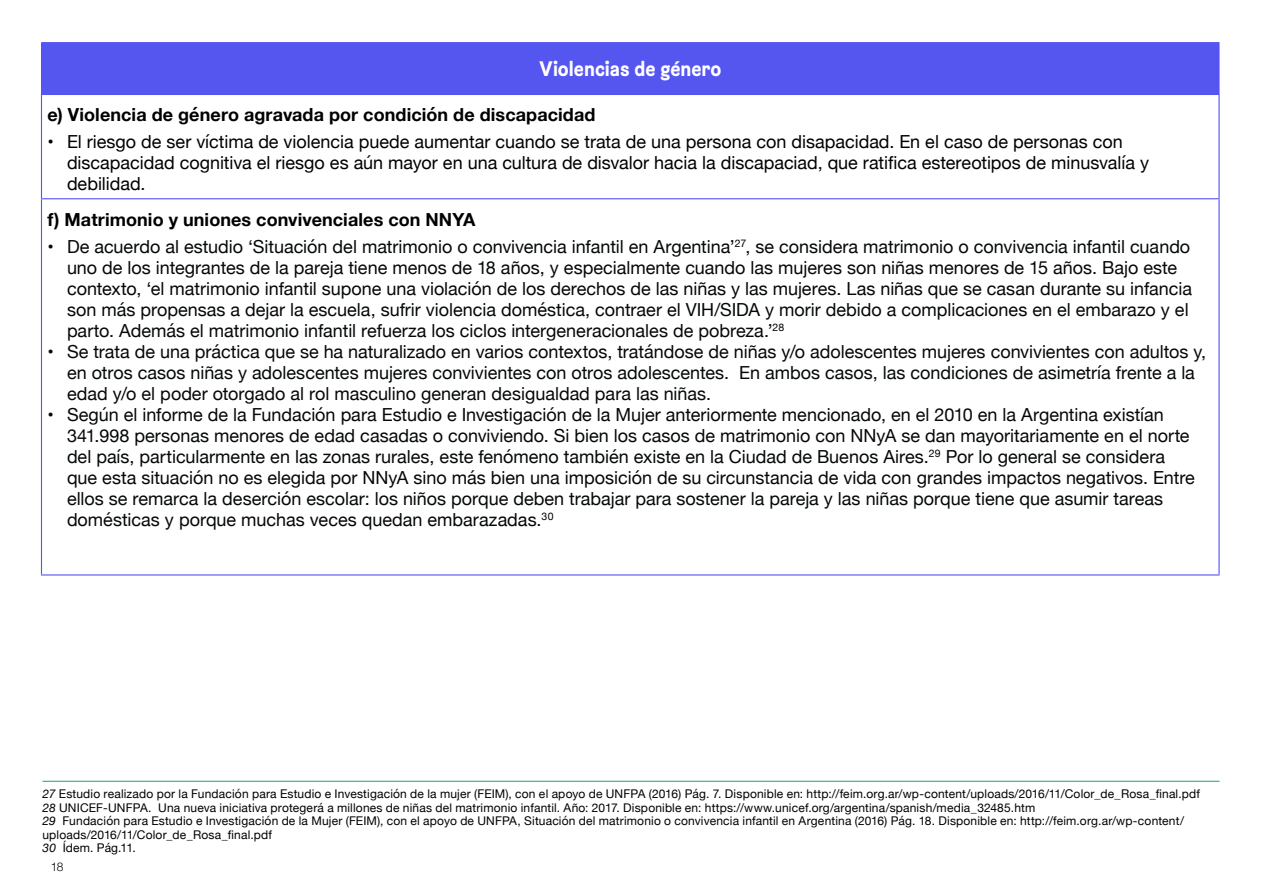
<style>
.page{position:relative;width:1263px;height:893px;background:#fff}
.page>*{position:absolute;margin:0;border:0;box-sizing:border-box;transform-origin:0 0}
.t1{font:700 21px "Brezel Grotesk";color:#fff}
.t2{font:18px/21px "Helvetica Neue";color:#050808}
.t3{font:18px/21px "Helvetica Neue";color:#000}
.t4{font:700 18px "Helvetica Neue";letter-spacing:.005em;color:#000}
.t5{font:12px/13.5px "Helvetica Neue";letter-spacing:.015em;color:#000}
.t6{font:300 12px "Helvetica Neue";color:#000}
.s1{font-style:italic}
</style>
<div class="page">
<hr style="left:42px;top:781px;width:1177px;height:1px;background:#0caa71">
<div style="left:41px;top:43px;width:1178px;height:51px;background:#5555f0"></div>
<hr style="left:41px;top:42px;width:1178px;height:1px;background:#5555f0">
<hr style="left:1219px;top:43px;width:1px;height:51px;background:#5555f0">
<hr style="left:41px;top:94px;width:1178px;height:1px;background:#5555f0">
<hr style="left:41px;top:95px;width:1px;height:103px;background:#5555f0">
<hr style="left:1218px;top:95px;width:1px;height:103px;background:#5555f0">
<hr style="left:41px;top:198px;width:1178px;height:1px;background:#5555f0">
<hr style="left:41px;top:199px;width:1px;height:375px;background:#5555f0">
<hr style="left:1218px;top:199px;width:1px;height:375px;background:#5555f0">
<hr style="left:41px;top:574px;width:1178px;height:1px;background:#5555f0">
<p class="t1" style="left:539px;top:56px;width:184px">Violencias de género</p>
<p class="t4" style="left:47px;top:101px;width:549px">e) Violencia de género agravada por condición de discapacidad</p>
<p class="t3" style="left:67px;top:133px;width:1083px;text-indent:-19px">• El riesgo de ser víctima de violencia puede aumentar cuando se trata de una persona con disapacidad. En el caso de personas con discapacidad cognitiva el riesgo es aún mayor en una cultura de disvalor hacia la discapaciad, que ratifica estereotipos de minusvalía y debilidad.</p>
<p class="t4" style="left:47px;top:205px;width:429px">f) Matrimonio y uniones convivenciales con NNYA</p>
<p class="t2" style="left:67px;top:237px;width:1127px;text-indent:-20px">• De acuerdo al estudio ‘Situación del matrimonio o convivencia infantil en Argentina’<sup>27</sup>, se considera matrimonio o convivencia infantil cuando uno de los integrantes de la pareja tiene menos de 18 años, y especialmente cuando las mujeres son niñas menores de 15 años. Bajo este contexto, ‘el matrimonio infantil supone una violación de los derechos de las niñas y las mujeres. Las niñas que se casan durante su infancia son más propensas a dejar la escuela, sufrir violencia doméstica, contraer el VIH/SIDA y morir debido a complicaciones en el embarazo y el parto. Además el matrimonio infantil refuerza los ciclos intergeneracionales de pobreza.’<sup>28</sup></p>
<p class="t2" style="left:67px;top:342px;width:1141px;text-indent:-19px">• Se trata de una práctica que se ha naturalizado en varios contextos, tratándose de niñas y/o adolescentes mujeres convivientes con adultos y, en otros casos niñas y adolescentes mujeres convivientes con otros adolescentes. En ambos casos, las condiciones de asimetría frente a la edad y/o el poder otorgado al rol masculino generan desigualdad para las niñas.</p>
<p class="t2" style="left:67px;top:405px;width:1129px;text-indent:-19px">• Según el informe de la Fundación para Estudio e Investigación de la Mujer anteriormente mencionado, en el 2010 en la Argentina existían 341.998 personas menores de edad casadas o conviviendo. Si bien los casos de matrimonio con NNyA se dan mayoritariamente en el norte del país, particularmente en las zonas rurales, este fenómeno también existe en la Ciudad de Buenos Aires.<sup>29</sup> Por lo general se considera que esta situación no es elegida por NNyA sino más bien una imposición de su circunstancia de vida con grandes impactos negativos. Entre ellos se remarca la deserción escolar: los niños porque deben trabajar para sostener la pareja y las niñas porque tiene que asumir tareas domésticas y porque muchas veces quedan embarazadas.<sup>30</sup></p>
<p class="t5" style="left:42px;top:788px;width:1159px"><span class="s1">27</span> Estudio realizado por la Fundación para Estudio e Investigación de la mujer (FEIM), con el apoyo de UNFPA (2016) Pág. 7. Disponible en: http://feim.org.ar/wp-content/uploads/2016/11/Color_de_Rosa_final.pdf <span class="s1">28</span> UNICEF-UNFPA. Una nueva iniciativa protegerá a millones de niñas del matrimonio infantil. Año: 2017. Disponible en: https://www.unicef.org/argentina/spanish/media_32485.htm<br><span class="s1">29</span> Fundación para Estudio e Investigación de la Mujer (FEIM), con el apoyo de UNFPA, Situación del matrimonio o convivencia infantil en Argentina (2016) Pág. 18. Disponible en: http://feim.org.ar/wp-content/ uploads/2016/11/Color_de_Rosa_final.pdf<br><span class="s1">30</span> Ídem. Pág.11.</p>
<p class="t6" style="left:51px;top:857px;width:14px">18</p>
</div>
